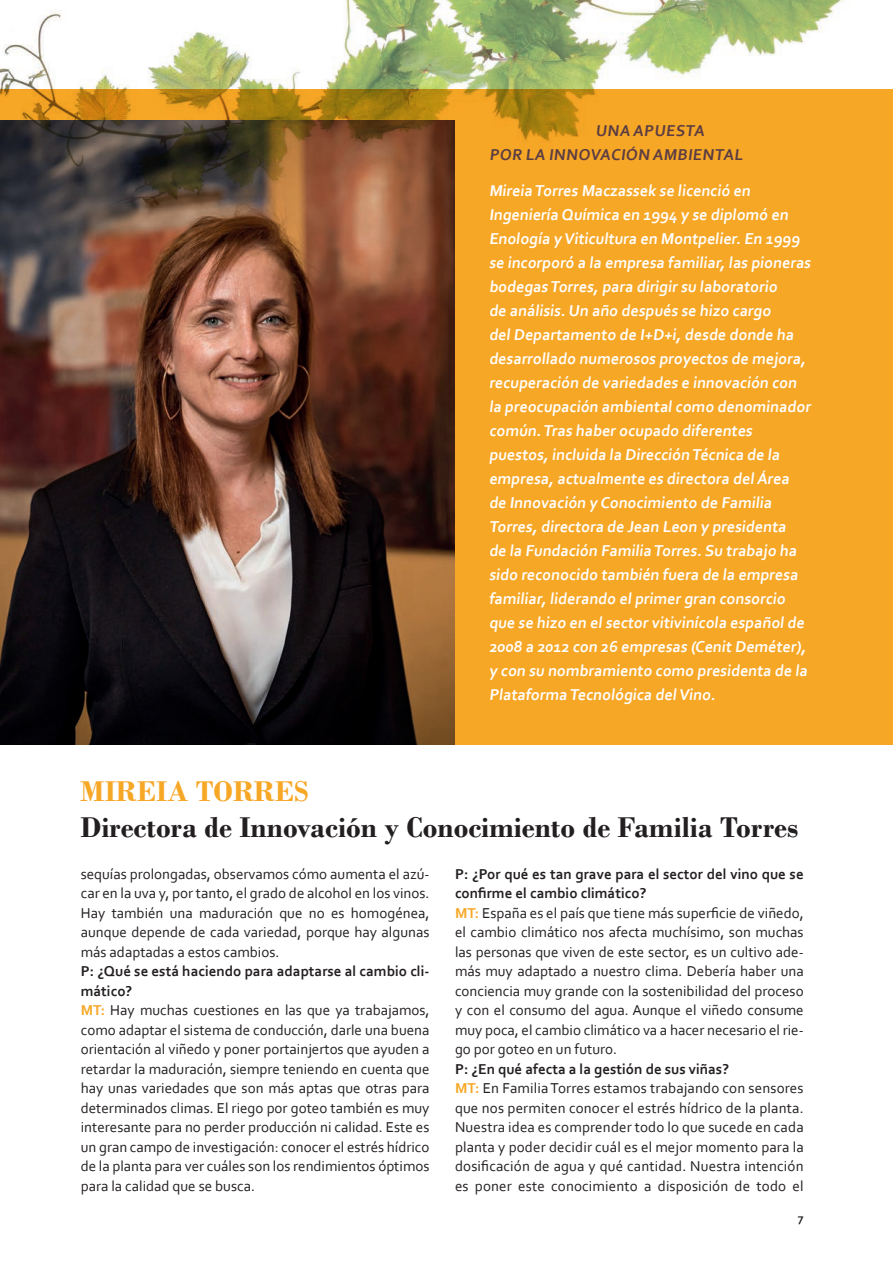
<style>
.page{position:relative;width:893px;height:1263px;background:#fff}
.page>*{position:absolute;margin:0;border:0;box-sizing:border-box;transform-origin:0 0}
.t1{font:700 30px "Bodoni";color:#231f20}
.t2{font:700 30px "Bodoni";color:#f7a726}
.t3{font:700 16.5px/24px "Corbel";color:#fff}
.t4{font:700 16.5px/24px "Corbel";color:#5b3d42}
.t5{font:15px/19.5px "Corbel";color:#231f20;text-align:justify}
.t6{font:700 15px/19.5px "Corbel";color:#231f20}
.t7{font:700 12px "Corbel";color:#231f20}
.s1{font-weight:700;color:#f7a726}
</style>
<div class="page">
<img style="left:0;top:213px;width:455px;height:531px">
<div style="left:455px;top:89px;width:438px;height:655px;background:#f7a726"></div>
<img style="left:0;top:0;width:843px;height:213px">
<p class="t4" style="left:489px;top:118px;width:257px;text-indent:106px">UNA APUESTA<br>POR LA INNOVACIÓN AMBIENTAL</p>
<p class="t3" style="left:489px;top:178px;width:326px">Mireia Torres Maczassek se licenció en Ingeniería Química en 1994 y se diplomó en Enología y Viticultura en Montpelier. En 1999 se incorporó a la empresa familiar, las pioneras bodegas Torres, para dirigir su laboratorio<br>de análisis. Un año después se hizo cargo delDepartamento de I+D+i, desde donde ha desarrollado numerosos proyectos de mejora, recuperación de variedades e innovación con la preocupación ambientalcomo denominador común. Tras haber ocupado diferentes puestos, incluida la Dirección Técnica de la empresa, actualmente es directora delÁrea de Innovación y Conocimiento de Familia Torres, directora de Jean Leon y presidenta<br>de la Fundación Familia Torres. Su trabajo ha sido reconocido también fuera de la empresa familiar, liderando elprimer gran consorcio que se hizo en elsector vitivinícola españolde 2008 a 2012 con 26 empresas (Cenit Deméter), y con su nombramiento como presidenta de la Plataforma Tecnológica delVino.</p>
<p class="t2" style="left:80px;top:773px;width:230px">MIREIA TORRES</p>
<p class="t1" style="left:81px;top:809px;width:719px">Directora de Innovación y Conocimiento de Familia Torres</p>
<p class="t5" style="left:81px;top:863px;width:350px">sequías prolongadas, observamos cómo aumenta el azú&shy;car en la uva y, por tanto, el grado de alcohol en los vinos.<br>Hay también una maduración que no es homogénea, aunque depende de cada variedad, porque hay algunas más adaptadas a estos cambios.</p>
<p class="t6" style="left:81px;top:961px;width:350px">P: ¿Qué se está haciendo para adaptarse al cambio cli&shy;mático?</p>
<p class="t5" style="left:81px;top:1000px;width:350px"><span class="s1">MT:</span> Hay muchas cuestiones en las que ya trabajamos, como adaptar el sistema de conducción, darle una buena orientación al viñedo y poner portainjertos que ayuden a retardar la maduración, siempre teniendo en cuenta que hay unas variedades que son más aptas que otras para determinados climas. El riego por goteo también es muy interesante para no perder producción ni calidad. Este es un gran campo de investigación: conocer el estrés hídrico de la planta para ver cuáles son los rendimientos óptimos para la calidad que se busca.</p>
<p class="t6" style="left:455px;top:863px;width:350px">P: ¿Por qué es tan grave para el sector del vino que se confirme el cambio climático?</p>
<p class="t5" style="left:455px;top:902px;width:350px"><span class="s1">MT:</span> España es el país que tiene más superficie de viñedo, el cambio climático nos afecta muchísimo, son muchas las personas que viven de este sector, es un cultivo ade&shy;más muy adaptado a nuestro clima. Debería haber una conciencia muy grande con la sostenibilidad del proceso y con el consumo del agua. Aunque el viñedo consume muy poca, el cambio climático va a hacer necesario el rie&shy;go por goteo en un futuro.</p>
<p class="t6" style="left:455px;top:1058px;width:276px">P: ¿En qué afecta a la gestión de sus viñas?</p>
<p class="t5" style="left:455px;top:1078px;width:350px"><span class="s1">MT:</span> En Familia Torres estamos trabajando con sensores que nos permiten conocer el estrés hídrico de la planta.<br>Nuestra idea es comprender todo lo que sucede en cada planta y poder decidir cuál es el mejor momento para la dosificación de agua y qué cantidad. Nuestra intención es poner este conocimiento a disposición de todo el</p>
<p class="t7" style="left:798px;top:1211px;width:7px">7</p>
</div>
